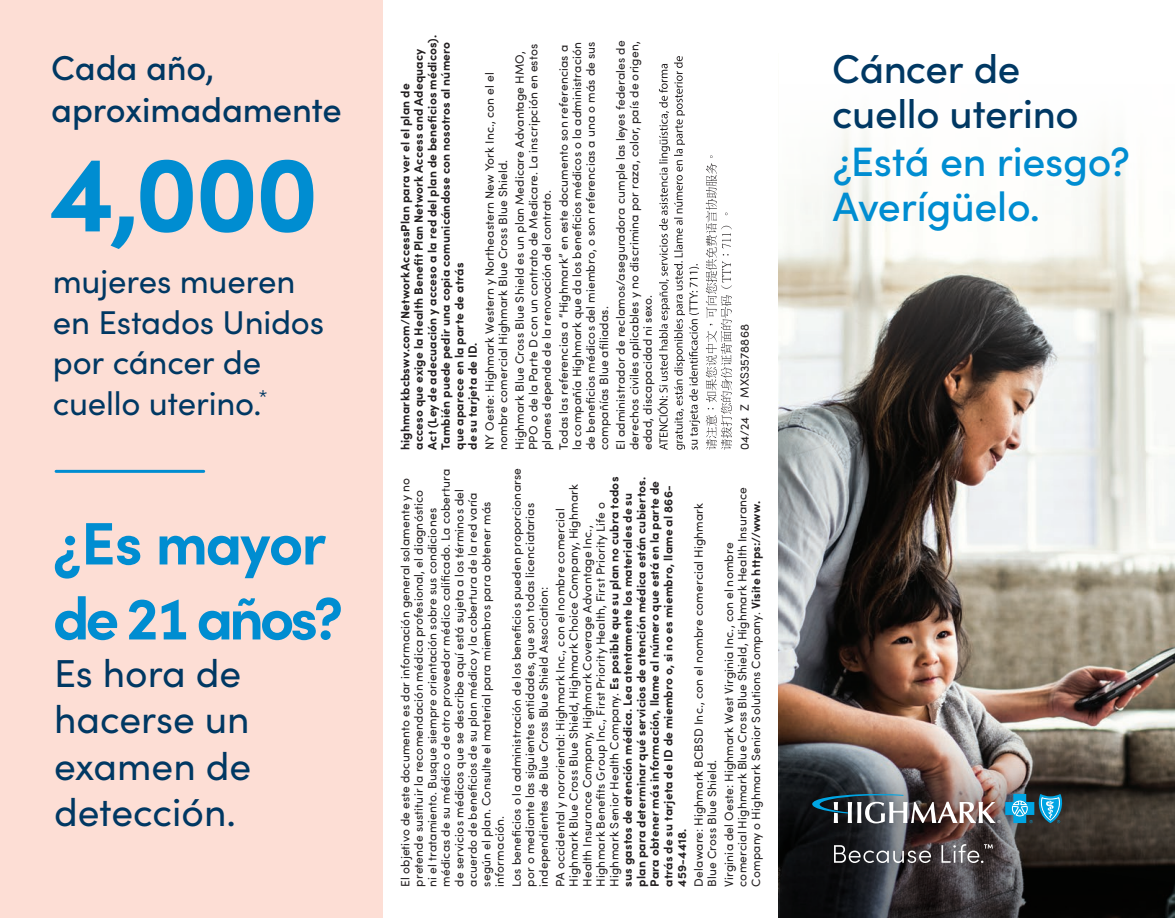
<style>
.page{position:relative;width:1175px;height:918px;background:#fff}
.page>*{position:absolute;margin:0;border:0;box-sizing:border-box;transform-origin:0 0}
.Body{font:700 108px "Sofia Pro";color:#008dd1}
.Body-2{font:700 60px/75px "Sofia Pro";letter-spacing:-.055em;color:#008dd1}
.List_Space_After{font:500 41.1px/45px "Sofia Pro";letter-spacing:-.005em;color:#008dd1}
.Disclaimer{font:500 40.2px/45px "Sofia Pro";letter-spacing:-.01em;color:#003863}
.Body-3{font:39px/46.5px "Sofia Pro";color:#003863}
.Body-4{font:500 34.5px/41.4px "Sofia Pro";letter-spacing:-.005em;color:#003863}
.Body-5{font:33px/40.5px "Sofia Pro";letter-spacing:-.005em;color:#003863}
.Body_Copy{font:12px/13.5px "Sofia Pro";letter-spacing:.015em;color:#231f20}
.Body_Copy-2{font:700 12px/13.5px "Sofia Pro";letter-spacing:.015em;color:#231f20}
.s1{font-weight:400}
.s2{font-weight:700}
</style>
<div class="page">
<img style="left:779px;top:240px;width:395px;height:475px">
<div style="left:0;top:0;width:383px;height:918px;background:#fdded5"></div>
<hr style="left:56px;top:470px;width:148px;height:3px;background:#008dd1">
<img style="left:779px;top:715px;width:395px;height:203px">
<svg style="left:785px;top:764px;width:306px;height:128px;background:#3e3939"></svg>
<img style="left:812px;top:794px;width:250px;height:29px">
<svg style="left:834px;top:845px;width:97px;height:18px;background:#626266"></svg>
<svg style="left:941px;top:844px;width:51px;height:19px"></svg>
<svg style="left:657px;top:56px;width:75px;height:394px"></svg>
<p class="Body-4" style="left:51px;top:45px;width:292px">Cada año, aproximadamente</p>
<p class="Body" style="left:51px;top:110px;width:269px">4,000</p>
<p class="Body-5" style="left:53px;top:259px;width:273px">mujeres mueren en Estados Unidos por cáncer de cuello uterino.<sup>*</sup></p>
<p class="Body-2" style="left:53px;top:501px;width:292px">¿Es mayor de 21 años?</p>
<p class="Body-3" style="left:54px;top:648px;width:199px">Es hora de hacerse un examen de detección.</p>
<p class="Body_Copy-2" style="left:397px;top:450px;width:416px;rotate:-90deg">highmarkbcbswv.com/NetworkAccessPlan para ver el el plan de<br>acceso que exige la Health Benefit Plan Network Access and Adequacy Act (Ley de adecuación y acceso a la red del plan de beneficios médicos).<br>También puede pedir una copia comunicándose con nosotros al número que aparece en la parte de atrás<br>de su tarjeta de ID.</p>
<p class="Body_Copy" style="left:512px;top:450px;width:408px;rotate:-90deg">Highmark Blue Cross Blue Shield es un plan Medicare Advantage HMO,<br>PPO o de la Parte D con un contrato de Medicare. La inscripción en estos planes depende de la renovación del contrato.</p>
<p class="Body_Copy" style="left:556px;top:450px;width:410px;rotate:-90deg">Todas las referencias a “Highmark” en este documento son referencias a la compañía Highmark que da los beneficios médicos o la administración de beneficios médicos del miembro, o son referencias a una o más de sus compañías Blue afiliadas.</p>
<p class="Body_Copy" style="left:613px;top:450px;width:411px;text-align:justify;rotate:-90deg">El administrador de reclamos/aseguradora cumple las leyes federales de derechos civiles aplicables y no discrimina por raza, color, país de origen, edad, discapacidad ni sexo.</p>
<p class="Body_Copy" style="left:482px;top:450px;width:379px;rotate:-90deg">NY Oeste: Highmark Western y Northeastern New York Inc., con el el nombre comercial Highmark Blue Cross Blue Shield.</p>
<p class="Body_Copy" style="left:737px;top:450px;width:127px;rotate:-90deg">04/24 Z MXS3578868</p>
<p class="Body_Copy" style="left:398px;top:887px;width:420px;rotate:-90deg">El objetivo de este documento es dar información general solamente y no pretende sustituir la recomendación médica profesional, el diagnóstico<br>ni el tratamiento. Busque siempre orientación sobre sus condiciones médicas de su médico o de otro proveedor médico calificado. La cobertura de servicios médicos que se describe aquí está sujeta a los términos del acuerdo de beneficios de su plan médico y la cobertura de la red varía según el plan. Consulte el material para miembros para obtener más información.</p>
<p class="Body_Copy" style="left:509px;top:887px;width:420px;rotate:-90deg">Los beneficios o la administración de los beneficios pueden proporcionarse por o mediante las siguientes entidades, que son todas licenciatarias independientes de Blue Cross Blue Shield Association:</p>
<p class="Body_Copy-2" style="left:552px;top:887px;width:412px;rotate:-90deg"><span class="s1">PA occidental y nororiental: Highmark Inc., con el nombre comercial Highmark Blue Cross Blue Shield, Highmark Choice Company, Highmark Health Insurance Company, Highmark Coverage Advantage Inc., Highmark Benefits Group Inc., First Priority Health, First Priority Life o Highmark Senior Health Company.</span> Es posible que su plan no cubra todos sus gastos de atención médica. Lea atentamente los materiales de su plan para determinar qué servicios de atención médica están cubiertos.<br>Para obtener más información, llame al número que está en la parte de atrás de su tarjeta de ID de miembro o, si no es miembro, llame al 866- 459-4418.</p>
<p class="Body_Copy" style="left:721px;top:887px;width:401px;rotate:-90deg">Virginia del Oeste: Highmark West Virginia Inc., con el nombre comercial Highmark Blue Cross Blue Shield, Highmark Health Insurance<br>Company o Highmark Senior Solutions Company. <span class="s2">Visite https://www.</span></p>
<p class="Body_Copy" style="left:691px;top:887px;width:385px;rotate:-90deg">Delaware: Highmark BCBSD Inc., con el nombre comercial Highmark<br>Blue Cross Blue Shield.</p>
<p class="Disclaimer" style="left:832px;top:44px;width:248px">Cáncer de cuello uterino</p>
<p class="List_Space_After" style="left:833px;top:137px;width:299px">¿Está en riesgo?<br>Averígüelo.</p>
</div>
